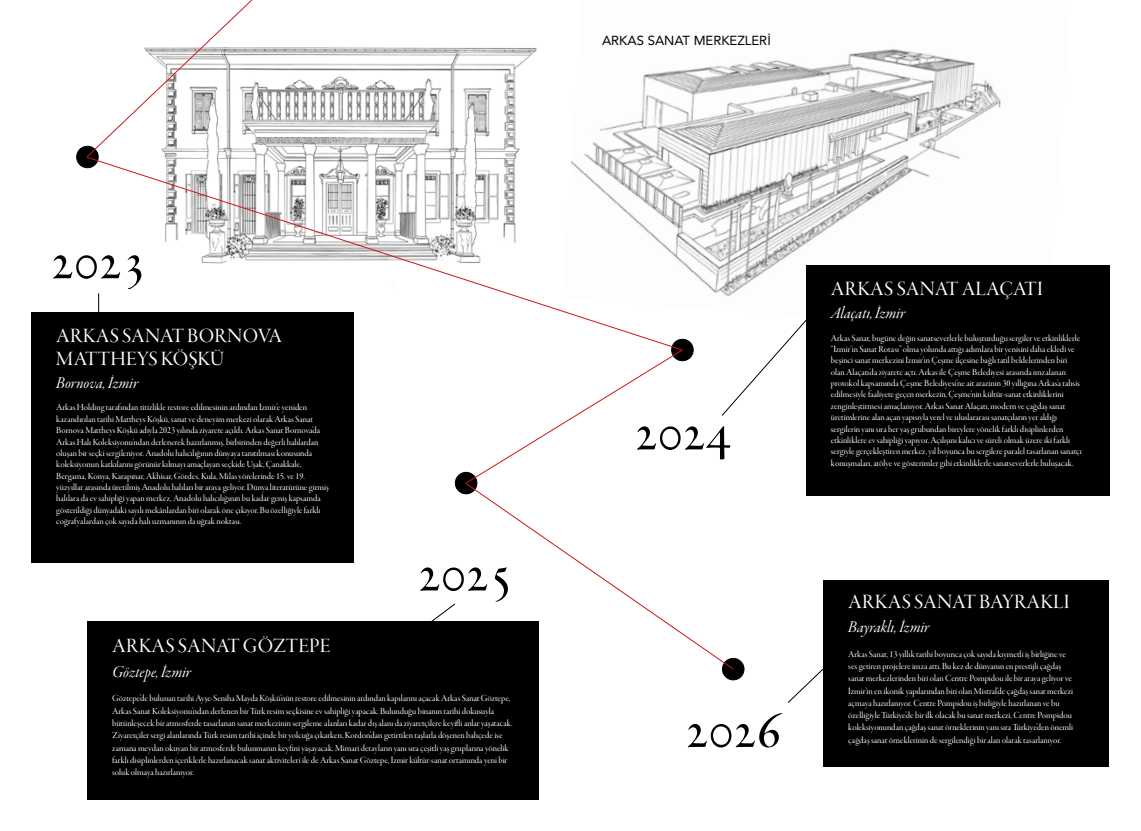
<style>
.page{position:relative;width:1141px;height:831px;background:#fff}
.page>*{position:absolute;margin:0;border:0;box-sizing:border-box;transform-origin:0 0}
.t1{font:61.25px "Garamond Premr Pro Med Disp";color:#000}
.t2{font:21px/22.8px "Garamond Premr Pro Disp";color:#fff}
.t3{font:17.5px "Garamond Premr Pro It Disp";color:#fff}
.t4{font:13.12px "Avenir";color:#000}
.t5{font:9.62px/11.4px "Garamond Premr Pro Disp";color:#fff}
</style>
<div class="page">
<img style="left:314px;top:47px;width:223px;height:109px">
<img style="left:584px;top:49px;width:417px;height:247px">
<div style="left:32px;top:312px;width:322px;height:251px;background:#000"></div>
<div style="left:77px;top:146px;width:21px;height:22px;background:#000;border-radius:50%"></div>
<div style="left:76px;top:146px;width:23px;height:22px;border:1px solid #000;border-radius:50%"></div>
<div style="left:806px;top:265px;width:303px;height:230px;background:#000"></div>
<div style="left:87px;top:621px;width:452px;height:178px;background:#000"></div>
<div style="left:823px;top:580px;width:286px;height:187px;background:#000"></div>
<div style="left:672px;top:339px;width:21px;height:22px;background:#000;border-radius:50%"></div>
<div style="left:671px;top:339px;width:23px;height:22px;border:1px solid #000;border-radius:50%"></div>
<div style="left:455px;top:472px;width:22px;height:22px;background:#000;border-radius:50%"></div>
<div style="left:455px;top:472px;width:22px;height:22px;border:1px solid #000;border-radius:50%"></div>
<div style="left:722px;top:658px;width:22px;height:22px;background:#000;border-radius:50%"></div>
<div style="left:722px;top:658px;width:22px;height:22px;border:1px solid #000;border-radius:50%"></div>
<svg style="left:86px;top:156px;width:598px;height:193px"></svg>
<svg style="left:465px;top:349px;width:219px;height:133px"></svg>
<svg style="left:465px;top:482px;width:269px;height:188px"></svg>
<svg style="left:86px;top:0;width:228px;height:158px"></svg>
<svg style="left:98px;top:293px;width:1px;height:19px"></svg>
<svg style="left:721px;top:319px;width:85px;height:97px"></svg>
<svg style="left:431px;top:603px;width:25px;height:18px"></svg>
<svg style="left:788px;top:668px;width:35px;height:35px"></svg>
<h1 class="t1" style="left:51px;top:226px;width:97px">2023</h1>
<h2 class="t2" style="left:56px;top:325px;width:227px">ARKAS SANAT BORNOVA<br>MATTHEYS KÖŞKÜ</h2>
<h3 class="t3" style="left:56px;top:373px;width:84px">Bornova, İzmir</h3>
<p class="t5" style="left:56px;top:402px;width:274px">Arkas Holding tarafından titizlikle restore edilmesinin ardından İzmir’e yeniden kazandırılan tarihi Mattheys Köşkü, sanat ve deneyim merkezi olarak Arkas Sanat Bornova Mattheys Köşkü adıyla 2023 yılında ziyarete açıldı. Arkas Sanat Bornova’da Arkas Halı Koleksiyonu’ndan derlenerek hazırlanmış, birbirinden değerli halılardan oluşan bir seçki sergileniyor. Anadolu halıcılığının dünyaya tanıtılması konusunda koleksiyonun katkılarını görünür kılmayı amaçlayan seçkide Uşak, Çanakkale, Bergama, Konya, Karapınar, Akhisar, Gördes, Kula, Milas yörelerinde 15. ve 19. yüzyıllar arasında üretilmiş Anadolu halıları bir araya geliyor. Dünya literatürüne girmiş halılara da ev sahipliği yapan merkez, Anadolu halıcılığının bu kadar geniş kapsamda gösterildiği dünyadaki sayılı mekânlardan biri olarak öne çıkıyor. Bu özelliğiyle farklı coğrafyalardan çok sayıda halı uzmanının da uğrak noktası.</p>
<h1 class="t1" style="left:418px;top:538px;width:97px">2025</h1>
<h2 class="t2" style="left:112px;top:635px;width:220px">ARKAS SANAT GÖZTEPE</h2>
<h3 class="t3" style="left:112px;top:662px;width:80px">Göztepe, İzmir</h3>
<p class="t5" style="left:112px;top:693px;width:402px;line-height:12.2px">Göztepe’de bulunan tarihi Ayşe-Seniha Mayda Köşkü’nün restore edilmesinin ardından kapılarını açacak Arkas Sanat Göztepe, Arkas Sanat Koleksiyonu’ndan derlenen bir Türk resim seçkisine ev sahipliği yapacak. Bulunduğu binanın tarihi dokusuyla bütünleşecek bir atmosferde tasarlanan sanat merkezinin sergileme alanları kadar dış alanı da ziyaretçilere keyifli anlar yaşatacak.<br>Ziyaretçiler sergi alanlarında Türk resim tarihi içinde bir yolcuğa çıkarken, Kordon’dan getirtilen taşlarla döşenen bahçede ise zamana meydan okuyan bir atmosferde bulunmanın keyfini yaşayacak. Mimari detayların yanı sıra çeşitli yaş gruplarına yönelik farklı disiplinlerden içeriklerle hazırlanacak sanat aktiviteleri ile de Arkas Sanat Göztepe, İzmir kültür-sanat ortamında yeni bir soluk olmaya hazırlanıyor.</p>
<h3 class="t4" style="left:602px;top:30px;width:170px">ARKAS SANAT MERKEZLERİ</h3>
<h1 class="t1" style="left:634px;top:397px;width:97px">2024</h1>
<h2 class="t2" style="left:831px;top:278px;width:214px">ARKAS SANAT ALAÇATI</h2>
<h3 class="t3" style="left:831px;top:303px;width:76px">Alaçatı, İzmir</h3>
<p class="t5" style="left:831px;top:332px;width:252px">Arkas Sanat, bugüne değin sanatseverlerle buluşturduğu sergiler ve etkinliklerle “İzmir’in Sanat Rotası” olma yolunda attığı adımlara bir yenisini daha ekledi ve beşinci sanat merkezini İzmir’in Çeşme ilçesine bağlı tatil beldelerinden biri olan Alaçatı’da ziyarete açtı. Arkas ile Çeşme Belediyesi arasında imzalanan protokol kapsamında Çeşme Belediyesi’ne ait arazinin 30 yıllığına Arkas’a tahsis edilmesiyle faaliyete geçen merkezin, Çeşme’nin kültür-sanat etkinliklerini zenginleştirmesi amaçlanıyor. Arkas Sanat Alaçatı, modern ve çağdaş sanat üretimlerine alan açan yapısıyla yerel ve uluslararası sanatçıların yer aldığı sergilerin yanı sıra her yaş grubundan bireylere yönelik farklı disiplinlerden etkinliklere ev sahipliği yapıyor. Açılışını kalıcı ve süreli olmak üzere iki farklı sergiyle gerçekleştiren merkez, yıl boyunca bu sergilere paralel tasarlanan sanatçı konuşmaları, atölye ve gösterimler gibi etkinliklerle sanatseverlerle buluşacak.</p>
<h1 class="t1" style="left:685px;top:695px;width:97px">2026</h1>
<h2 class="t2" style="left:848px;top:591px;width:223px">ARKAS SANAT BAYRAKLI</h2>
<h3 class="t3" style="left:848px;top:618px;width:83px">Bayraklı, İzmir</h3>
<p class="t5" style="left:848px;top:648px;width:226px;line-height:12.2px">Arkas Sanat, 13 yıllık tarihi boyunca çok sayıda kıymetli iş birliğine ve ses getiren projelere imza attı. Bu kez de dünyanın en prestijli çağdaş sanat merkezlerinden biri olan Centre Pompidou ile bir araya geliyor ve İzmir’in en ikonik yapılarından biri olan Mistral’de çağdaş sanat merkezi açmaya hazırlanıyor. Centre Pompidou iş birliğiyle hazırlanan ve bu özelliğiyle Türkiye’de bir ilk olacak bu sanat merkezi, Centre Pompidou koleksiyonundan çağdaş sanat örneklerinin yanı sıra Türkiye’den önemli çağdaş sanat örneklerinin de sergilendiği bir alan olarak tasarlanıyor.</p>
</div>
